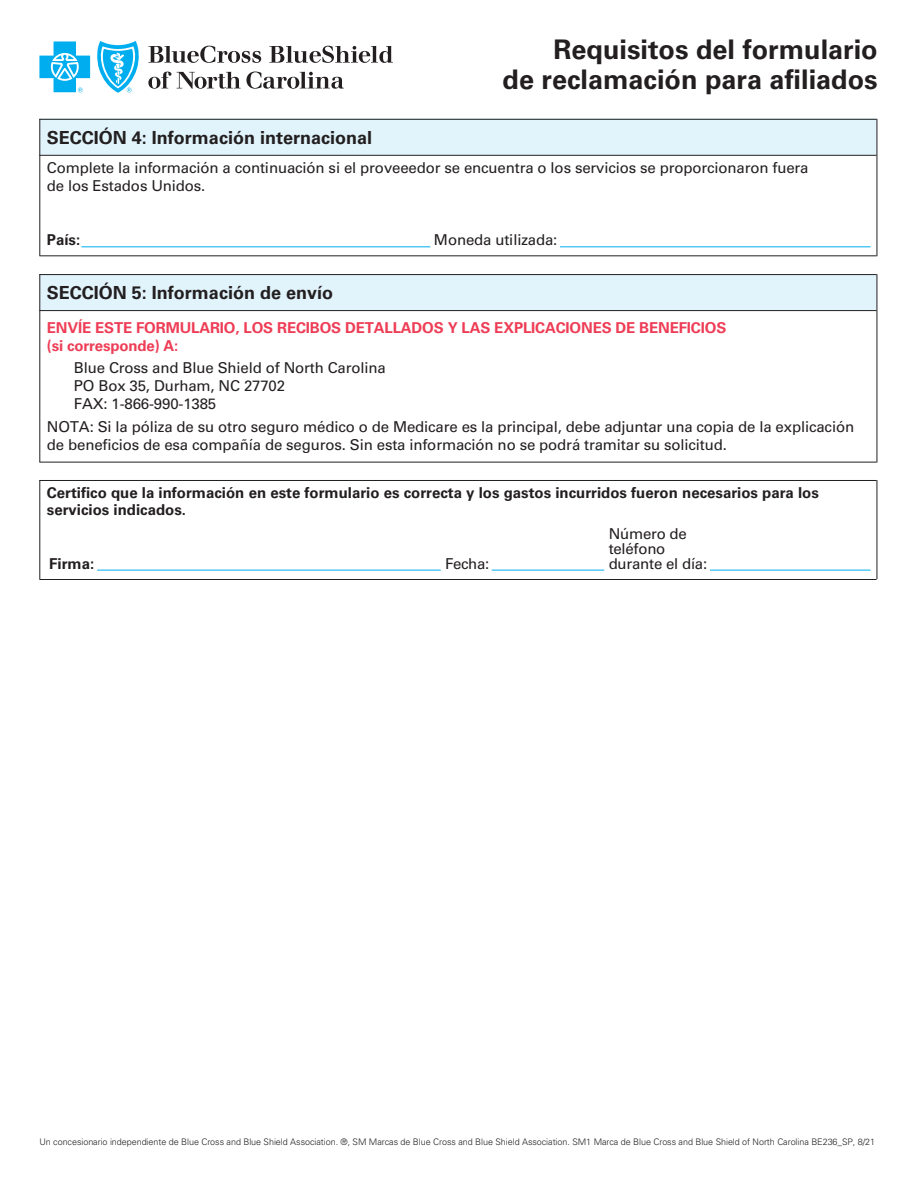
<style>
.page{position:relative;width:916px;height:1186px;background:#fff}
.page>*{position:absolute;margin:0;border:0;box-sizing:border-box;transform-origin:0 0}
.t1{font:700 27px "Univers";color:#231f20}
.t2{font:700 18px "Univers";color:#231f20}
.t3{font:15px/15px "Univers";letter-spacing:-.01em;color:#231f20}
.t4{font:700 15px/16.5px "Univers";color:#231f20}
.t5{font:700 15px "Univers";letter-spacing:-.01em;color:#ee3d56}
.t6{font:300 9px "Univers";letter-spacing:-.005em;color:#231f20}
</style>
<div class="page">
<hr style="left:97px;top:570px;width:344px;height:1px;background:#00aeef">
<hr style="left:492px;top:570px;width:112px;height:1px;background:#00aeef">
<hr style="left:710px;top:570px;width:160px;height:1px;background:#00aeef">
<hr style="left:39px;top:480px;width:837px;height:1px;background:#231f20">
<hr style="left:39px;top:579px;width:837px;height:1px;background:#231f20">
<hr style="left:39px;top:480px;width:1px;height:99px;background:#231f20">
<hr style="left:876px;top:480px;width:1px;height:99px;background:#231f20">
<svg style="left:148px;top:46px;width:113px;height:17px"></svg>
<svg style="left:269px;top:46px;width:124px;height:17px"></svg>
<svg style="left:148px;top:72px;width:23px;height:17px"></svg>
<svg style="left:177px;top:71px;width:167px;height:18px"></svg>
<svg style="left:97px;top:41px;width:42px;height:52px"></svg>
<svg style="left:39px;top:41px;width:51px;height:51px"></svg>
<div style="left:39px;top:119px;width:837px;height:36px;background:#e1f4fc"></div>
<div style="left:39px;top:274px;width:837px;height:36px;background:#e1f4fc"></div>
<hr style="left:39px;top:119px;width:837px;height:1px;background:#231f20">
<hr style="left:39px;top:274px;width:837px;height:1px;background:#231f20">
<hr style="left:39px;top:155px;width:837px;height:1px;background:#231f20">
<hr style="left:39px;top:310px;width:837px;height:1px;background:#231f20">
<hr style="left:560px;top:246px;width:310px;height:1px;background:#00aeef">
<hr style="left:81px;top:246px;width:349px;height:1px;background:#00aeef">
<hr style="left:39px;top:255px;width:837px;height:1px;background:#231f20">
<hr style="left:39px;top:462px;width:837px;height:1px;background:#231f20">
<hr style="left:39px;top:119px;width:1px;height:137px;background:#231f20">
<hr style="left:39px;top:274px;width:1px;height:188px;background:#231f20">
<hr style="left:876px;top:119px;width:1px;height:137px;background:#231f20">
<hr style="left:876px;top:274px;width:1px;height:188px;background:#231f20">
<p class="t2" style="left:47px;top:127px;width:327px">SECCIÓN 4: Información internacional</p>
<p class="t1" style="left:553px;top:34px;width:326px">Requisitos del formulario</p>
<p class="t1" style="left:502px;top:64px;width:377px">de reclamación para afiliados</p>
<p class="t3" style="left:47px;top:160px;width:763px">Complete la información a continuación si el proveeedor se encuentra o los servicios se proporcionaron fuera</p>
<p class="t3" style="left:47px;top:178px;width:160px">de los Estados Unidos.</p>
<p class="t4" style="left:47px;top:231px;width:35px">País:</p>
<p class="t3" style="left:434px;top:232px;width:125px">Moneda utilizada:</p>
<p class="t2" style="left:47px;top:282px;width:288px">SECCIÓN 5: Información de envío</p>
<p class="t5" style="left:47px;top:319px;width:681px">ENVÍE ESTE FORMULARIO, LOS RECIBOS DETALLADOS Y LAS EXPLICACIONES DE BENEFICIOS</p>
<p class="t5" style="left:47px;top:337px;width:133px">(si corresponde) A:</p>
<p class="t3" style="left:74px;top:360px;width:313px">Blue Cross and Blue Shield of North Carolina</p>
<p class="t3" style="left:74px;top:378px;width:213px">PO Box 35, Durham, NC 27702</p>
<p class="t3" style="left:74px;top:396px;width:144px">FAX: 1-866-990-1385</p>
<p class="t3" style="left:47px;top:417px;width:809px;line-height:18px">NOTA: Si la póliza de su otro seguro médico o de Medicare es la principal, debe adjuntar una copia de la explicación de beneficios de esa compañía de seguros. Sin esta información no se podrá tramitar su solicitud.</p>
<p class="t4" style="left:47px;top:485px;width:773px">Certifico que la información en este formulario es correcta y los gastos incurridos fueron necesarios para los servicios indicados.</p>
<p class="t4" style="left:49px;top:556px;width:47px">Firma:</p>
<p class="t3" style="left:445px;top:557px;width:45px">Fecha:</p>
<p class="t3" style="left:609px;top:526px;width:80px">Número de teléfono</p>
<p class="t3" style="left:609px;top:556px;width:100px">durante el día:</p>
<p class="t6" style="left:39px;top:1136px;width:837px">Un concesionario independiente de Blue Cross and Blue Shield Association. ®, SM Marcas de Blue Cross and Blue Shield Association. SM1 Marca de Blue Cross and Blue Shield of North Carolina BE236_SP, 8/21</p>
</div>
